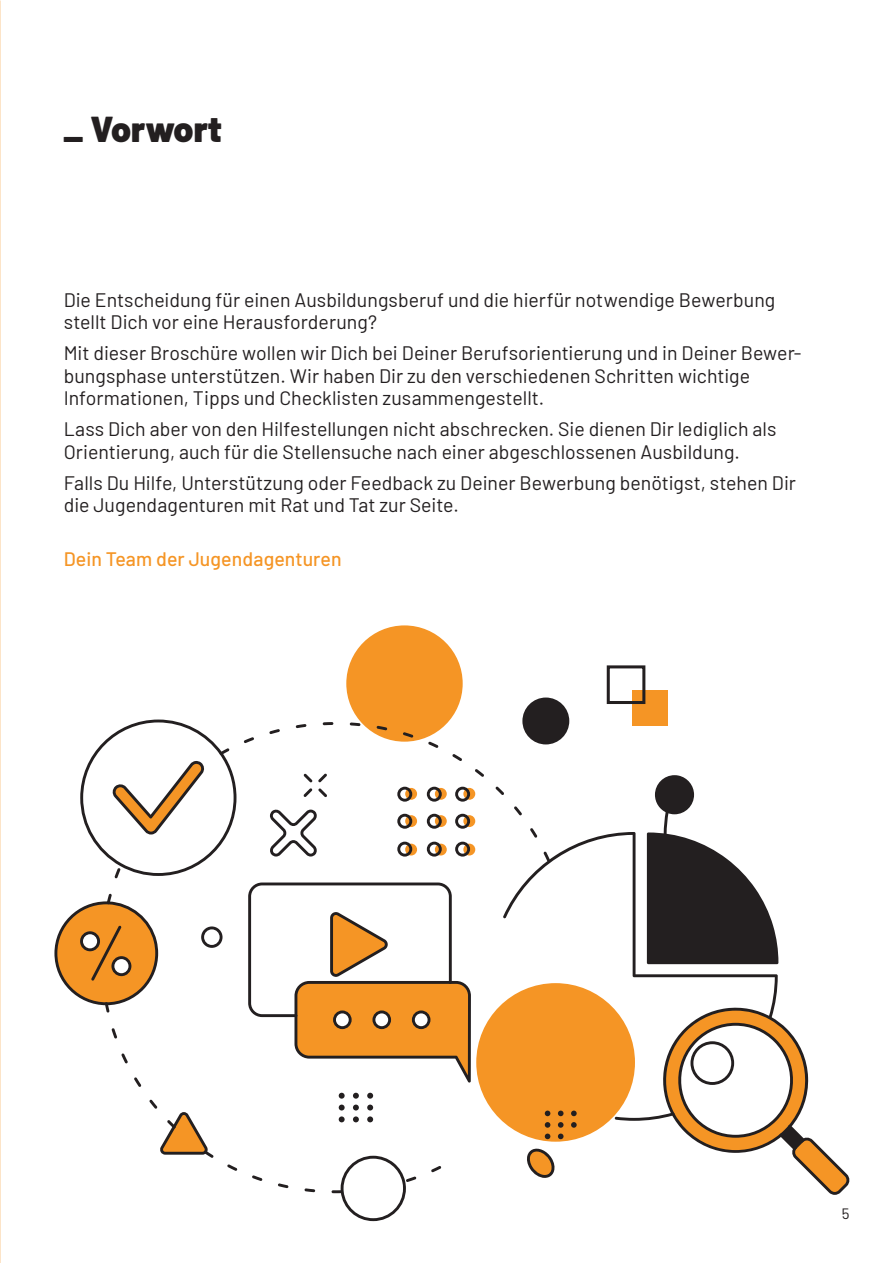
<style>
.page{position:relative;width:893px;height:1263px;background:#fff}
.page>*{position:absolute;margin:0;border:0;box-sizing:border-box;transform-origin:0 0}
.t1{font:900 36px "Barlow";color:#231f20}
.t2{font:19.5px/22.5px "Barlow";color:#231f20}
.t3{font:500 19.5px "Barlow";letter-spacing:.005em;color:#f59525}
.t4{font:15px "Barlow";color:#231f20}
</style>
<div class="page">
<div style="left:346px;top:625px;width:117px;height:117px;background:#f59525;border-radius:50%"></div>
<div style="left:632px;top:691px;width:36px;height:35px;background:#f59525"></div>
<div style="left:607px;top:665px;width:38px;height:39px;border:3px solid #231f20"></div>
<svg style="left:527px;top:1148px;width:28px;height:30px"></svg>
<svg style="left:503px;top:832px;width:275px;height:177px"></svg>
<svg style="left:615px;top:1003px;width:235px;height:192px"></svg>
<svg style="left:522px;top:697px;width:47px;height:47px"></svg>
<svg style="left:634px;top:775px;width:144px;height:203px"></svg>
<svg style="left:471px;top:722px;width:79px;height:139px"></svg>
<svg style="left:54px;top:719px;width:417px;height:502px"></svg>
<div style="left:476px;top:983px;width:159px;height:159px;background:#f59525;border-radius:50%"></div>
<svg style="left:571px;top:1110px;width:6px;height:6px"></svg>
<svg style="left:571px;top:1122px;width:6px;height:6px"></svg>
<svg style="left:558px;top:1110px;width:5px;height:6px"></svg>
<svg style="left:558px;top:1122px;width:5px;height:17px"></svg>
<svg style="left:545px;top:1110px;width:5px;height:6px"></svg>
<svg style="left:545px;top:1122px;width:5px;height:17px"></svg>
<h1 class="t1" style="left:63px;top:102px;width:160px">_ Vorwort</h1>
<p class="t2" style="left:64px;top:287px;width:713px">Die Entscheidung für einen Ausbildungsberuf und die hierfür notwendige Bewerbung stellt Dich vor eine Herausforderung?</p>
<p class="t2" style="left:64px;top:340px;width:739px">Mit dieser Broschüre wollen wir Dich bei Deiner Berufsorientierung und in Deiner Bewer&shy;bungsphase unterstützen. Wir haben Dir zu den verschiedenen Schritten wichtige<br>Informationen, Tipps und Checklisten zusammengestellt.</p>
<p class="t2" style="left:64px;top:416px;width:714px">Lass Dich aber von den Hilfestellungen nicht abschrecken. Sie dienen Dir lediglich als<br>Orientierung, auch für die Stellensuche nach einer abgeschlossenen Ausbildung.</p>
<p class="t2" style="left:64px;top:470px;width:734px">Falls Du Hilfe, Unterstützung oder Feedback zu Deiner Bewerbung benötigst, stehen Dir die Jugendagenturen mit Rat und Tat zur Seite.</p>
<p class="t3" style="left:64px;top:544px;width:279px">Dein Team der Jugendagenturen</p>
<p class="t4" style="left:842px;top:1203px;width:9px">5</p>
</div>
